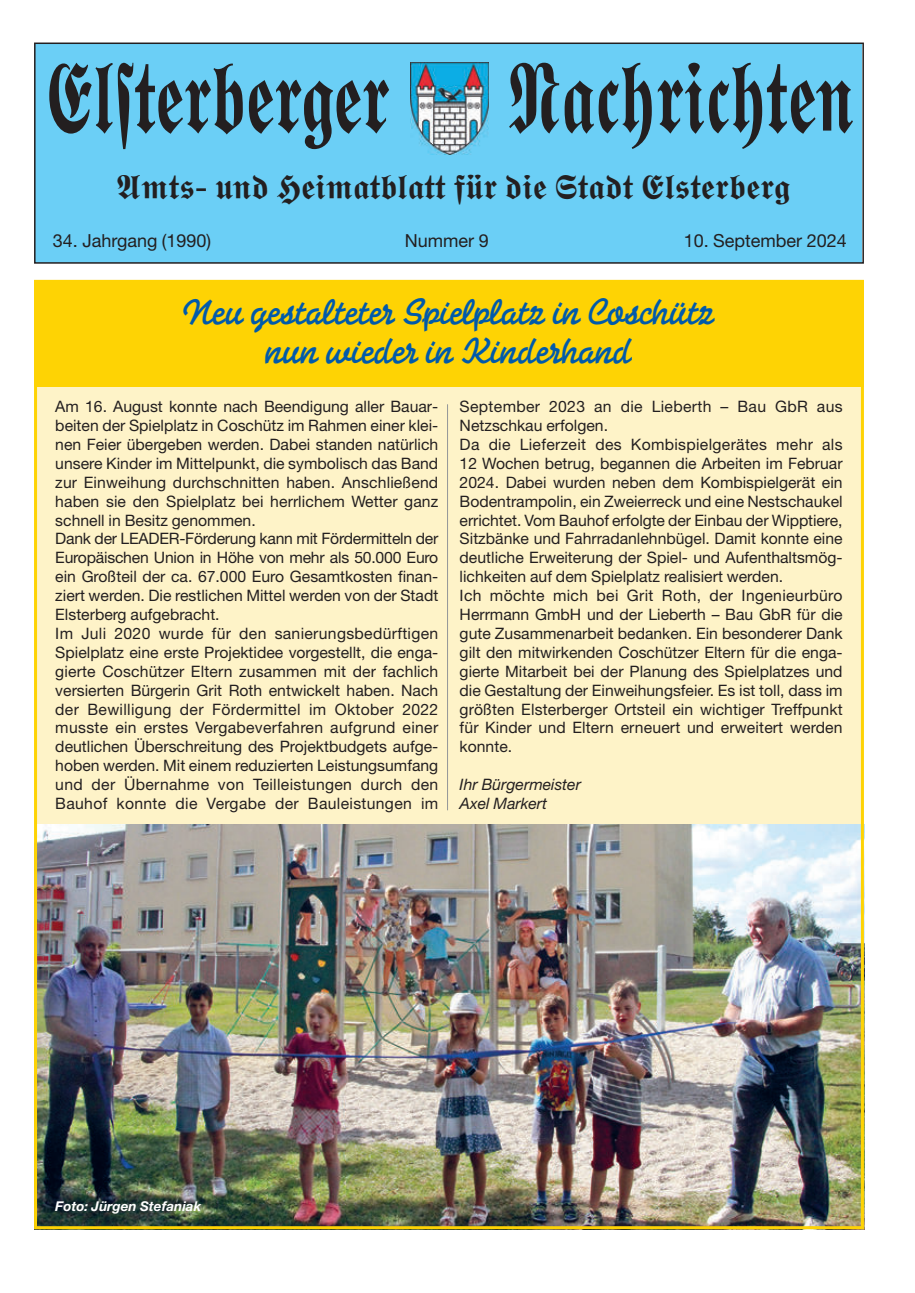
<style>
.page{position:relative;width:915px;height:1293px;background:#fff}
.page>*{position:absolute;margin:0;border:0;box-sizing:border-box;transform-origin:0 0}
.t1{font:97.5px "Wittenberger Fraktur MT Bd Dfr";letter-spacing:-.01em;color:#231f20;scale:.7 1}
.t2{font:700 33.3px "Wittenberger Fraktur";color:#231f20}
.t3{font:33px/39.6px "Stempel Elan Pro";color:#015aaa;text-align:center}
.t4{font:18px "Helvetica Neue";color:#231f20}
.t5{font:15.75px/18.9px "Helvetica Neue";color:#231f20}
.t6{font:italic 15.75px/18.9px "Helvetica Neue";color:#231f20}
.t7{font:italic 700 13.5px "Helvetica Neue";color:#fff}
.s1{font-family:"Helvetica Neue";font-weight:400}
</style>
<div class="page">
<div style="left:34px;top:342px;width:829px;height:618px;background:#fef3c8"></div>
<div style="left:34px;top:280px;width:829px;height:106px;background:#fed304"></div>
<img style="left:38px;top:824px;width:821px;height:401px">
<div style="left:36px;top:44px;width:826px;height:218px;background:#6bcff6"></div>
<div style="left:34px;top:43px;width:829px;height:221px;border:2px solid #231f20"></div>
<img style="left:410px;top:63px;width:78px;height:92px">
<hr style="left:447px;top:404px;width:1px;height:406px;background:#939598">
<h1 class="t1" style="left:45px;top:63px;width:1155px">Elsterberger Nachrichten</h1>
<h2 class="t2" style="left:116px;top:175px;width:675px">Amts<span class="s1">-</span> und Heimatblatt für die Stadt Elsterberg</h2>
<p class="t4" style="left:404px;top:234px;width:85px">Nummer 9</p>
<p class="t4" style="left:53px;top:234px;width:160px">34. Jahrgang (1990)</p>
<p class="t4" style="left:683px;top:234px;width:165px">10. September 2024</p>
<h3 class="t3" style="left:183px;top:295px;width:533px">Neu gestalteter Spielplatz in Coschütz nun wieder in Kinderhand</h3>
<p class="t5" style="left:55px;top:398px;width:384px">Am 16. August konnte nach Beendigung aller Bauar&shy;beiten der Spielplatz in Coschütz im Rahmen einer klei&shy;nen Feier übergeben werden. Dabei standen natürlich unsere Kinder im Mittelpunkt, die symbolisch das Band zur Einweihung durchschnitten haben. Anschließend haben sie den Spielplatz bei herrlichem Wetter ganz schnell in Besitz genommen.<br>Dank der LEADER-Förderung kann mit Fördermitteln der Europäischen Union in Höhe von mehr als 50.000 Euro ein Großteil der ca. 67.000 Euro Gesamtkosten finan&shy;ziert werden. Die restlichen Mittel werden von der Stadt Elsterberg aufgebracht.<br>Im Juli 2020 wurde für den sanierungsbedürftigen Spielplatz eine erste Projektidee vorgestellt, die enga&shy;gierte Coschützer Eltern zusammen mit der fachlich versierten Bürgerin Grit Roth entwickelt haben. Nach der Bewilligung der Fördermittel im Oktober 2022 musste ein erstes Vergabeverfahren aufgrund einer deutlichen Überschreitung des Projektbudgets aufge&shy;hoben werden. Mit einem reduzierten Leistungsumfang und der Übernahme von Teilleistungen durch den Bauhof konnte die Vergabe der Bauleistungen im</p>
<p class="t5" style="left:459px;top:398px;width:384px">September 2023 an die Lieberth – Bau GbR aus Netzschkau erfolgen.<br>Da die Lieferzeit des Kombispielgerätes mehr als 12 Wochen betrug, begannen die Arbeiten im Februar 2024. Dabei wurden neben dem Kombispielgerät ein Bodentrampolin, ein Zweierreck und eine Nestschaukel errichtet. Vom Bauhof erfolgte der Einbau der Wipptiere, Sitzbänke und Fahrradanlehnbügel. Damit konnte eine deutliche Erweiterung der Spiel- und Aufenthaltsmög&shy;lichkeiten auf dem Spielplatz realisiert werden.<br>Ich möchte mich bei Grit Roth, der Ingenieurbüro Herrmann GmbH und der Lieberth – Bau GbR für die gute Zusammenarbeit bedanken. Ein besonderer Dank gilt den mitwirkenden Coschützer Eltern für die enga&shy;gierte Mitarbeit bei der Planung des Spielplatzes und die Gestaltung der Einweihungsfeier. Es ist toll, dass im größten Elsterberger Ortsteil ein wichtiger Treffpunkt für Kinder und Eltern erneuert und erweitert werden konnte.</p>
<p class="t6" style="left:459px;top:777px;width:123px">Ihr Bürgermeister<br>Axel Markert</p>
<p class="t7" style="left:55px;top:1201px;width:147px">Foto: Jürgen Stefaniak</p>
</div>
